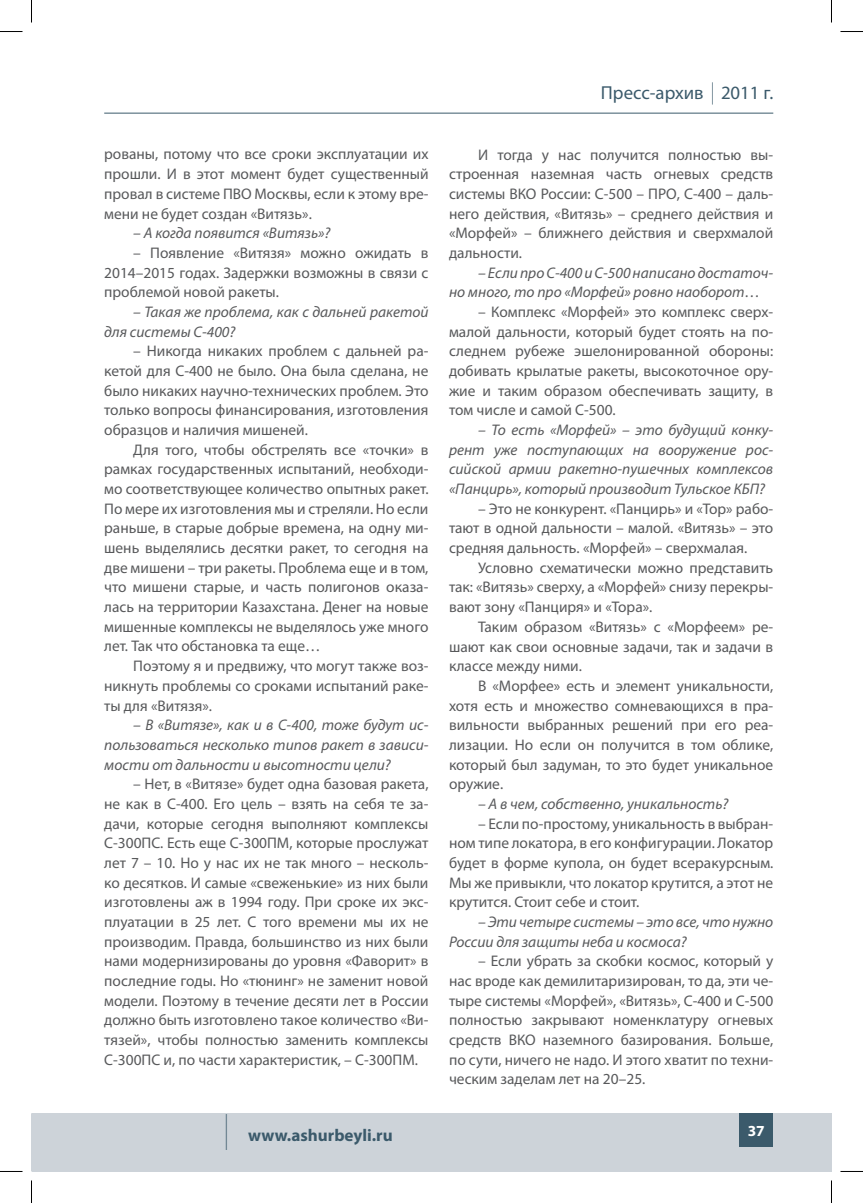
<style>
.page{position:relative;width:863px;height:1203px;background:#fff}
.page>*{position:absolute;margin:0;border:0;box-sizing:border-box;transform-origin:0 0}
.t1{font:18.75px "Myriad Pro";color:#3b5a6b}
.t2{font:700 17.1px "Myriad Pro";color:#3b5a6b}
.t3{font:15.45px/19.6px "Myriad Pro";color:#58595b;text-align:justify}
.t4{font:italic 15.45px/19.6px "Myriad Pro";color:#58595b}
.t5{font:700 15.45px "Myriad Pro";color:#fff}
.s1{font-size:35.85px}
.s2{font-weight:700;font-size:22.2px}
</style>
<div class="page">
<div style="left:32px;top:1112px;width:799px;height:59px;background:#cdd3d9"></div>
<hr style="left:104px;top:113px;width:669px;height:1px;background:#3b5a6b">
<div style="left:739px;top:1112px;width:34px;height:34px;background:#3b5a6b"></div>
<svg style="left:0;top:31px;width:23px;height:1px"></svg>
<svg style="left:840px;top:31px;width:23px;height:1px"></svg>
<svg style="left:31px;top:0;width:1px;height:23px"></svg>
<svg style="left:31px;top:1180px;width:1px;height:22px"></svg>
<svg style="left:831px;top:0;width:1px;height:23px"></svg>
<svg style="left:831px;top:1180px;width:1px;height:22px"></svg>
<p class="t3" style="left:104px;top:146px;width:326px">рованы, потому что все сроки эксплуатации их прошли. И в этот момент будет существенный провал в системе ПВО Москвы, если к этому вре&shy;мени не будет создан «Витязь».</p>
<p class="t4" style="left:133px;top:224px;width:198px">– А когда появится «Витязь»?</p>
<p class="t3" style="left:104px;top:244px;width:326px;text-indent:29px">– Появление «Витязя» можно ожидать в 2014–2015 годах. Задержки возможны в связи с проблемой новой ракеты.</p>
<p class="t4" style="left:104px;top:303px;width:326px;text-indent:29px">– Такая же проблема, как с дальней ракетой для системы С-400?</p>
<p class="t3" style="left:104px;top:342px;width:326px;text-indent:29px">– Никогда никаких проблем с дальней ра&shy;кетой для С-400 не было. Она была сделана, не было никаких научно-технических проблем. Это только вопросы финансирования, изготовления образцов и наличия мишеней.</p>
<p class="t3" style="left:104px;top:441px;width:326px;text-indent:29px">Для того, чтобы обстрелять все «точки» в рамках государственных испытаний, необходи&shy;мо соответствующее количество опытных ракет.<br>По мере их изготовления мы и стреляли. Но если раньше, в старые добрые времена, на одну ми&shy;шень выделялись десятки ракет, то сегодня на две мишени – три ракеты. Проблема еще и в том, что мишени старые, и часть полигонов оказа&shy;лась на территории Казахстана. Денег на новые мишенные комплексы не выделялось уже много лет. Так что обстановка та еще…</p>
<p class="t3" style="left:104px;top:657px;width:326px;text-indent:29px">Поэтому я и предвижу, что могут также воз&shy;никнуть проблемы со сроками испытаний раке&shy;ты для «Витязя».</p>
<p class="t4" style="left:104px;top:716px;width:326px;text-align:justify;text-indent:29px">– В «Витязе», как и в С-400, тоже будут ис&shy;пользоваться несколько типов ракет в зависи&shy;мости от дальности и высотности цели?</p>
<p class="t3" style="left:104px;top:775px;width:326px;text-indent:29px">– Нет, в «Витязе» будет одна базовая ракета, не как в С-400. Его цель – взять на себя те за&shy;дачи, которые сегодня выполняют комплексы С-300ПС. Есть еще С-300ПМ, которые прослужат лет 7 – 10. Но у нас их не так много – несколь&shy;ко десятков. И самые «свеженькие» из них были изготовлены аж в 1994 году. При сроке их экс&shy;плуатации в 25 лет. С того времени мы их не производим. Правда, большинство из них были нами модернизированы до уровня «Фаворит» в последние годы. Но «тюнинг» не заменит новой модели. Поэтому в течение десяти лет в России должно быть изготовлено такое количество «Ви&shy;тязей», чтобы полностью заменить комплексы С-300ПС и, по части характеристик, – С-300ПМ.</p>
<p class="t2" style="left:225px;top:1127px;width:169px"><span class="s1">|</span> www.ashurbeyli.ru</p>
<p class="t1" style="left:601px;top:86px;width:174px">Пресс-архив <span class="s2">|</span> 2011 г.</p>
<p class="t3" style="left:449px;top:146px;width:326px;text-indent:29px">И тогда у нас получится полностью вы&shy;строенная наземная часть огневых средств системы ВКО России: С-500 – ПРО, С-400 – даль&shy;него действия, «Витязь» – среднего действия и «Морфей» – ближнего действия и сверхмалой дальности.</p>
<p class="t4" style="left:449px;top:264px;width:326px;text-indent:29px">– Если про С-400 и С-500 написано достаточ&shy;но много, то про «Морфей» ровно наоборот…</p>
<p class="t3" style="left:449px;top:303px;width:326px;text-indent:29px">– Комплекс «Морфей» это комплекс сверх&shy;малой дальности, который будет стоять на по&shy;следнем рубеже эшелонированной обороны: добивать крылатые ракеты, высокоточное ору&shy;жие и таким образом обеспечивать защиту, в том числе и самой С-500.</p>
<p class="t4" style="left:449px;top:421px;width:326px;text-align:justify;text-indent:29px">– То есть «Морфей» – это будущий конку&shy;рент уже поступающих на вооружение рос&shy;сийской армии ракетно-пушечных комплексов «Панцирь», который производит Тульское КБП?</p>
<p class="t3" style="left:449px;top:500px;width:326px;text-indent:29px">– Это не конкурент. «Панцирь» и «Тор» рабо&shy;тают в одной дальности – малой. «Витязь» – это средняя дальность. «Морфей» – сверхмалая.</p>
<p class="t3" style="left:449px;top:559px;width:326px;text-indent:29px">Условно схематически можно представить так: «Витязь» сверху, а «Морфей» снизу перекры&shy;вают зону «Панциря» и «Тора».</p>
<p class="t3" style="left:449px;top:618px;width:326px;text-indent:29px">Таким образом «Витязь» с «Морфеем» ре&shy;шают как свои основные задачи, так и задачи в классе между ними.</p>
<p class="t3" style="left:449px;top:677px;width:326px;text-indent:29px">В «Морфее» есть и элемент уникальности, хотя есть и множество сомневающихся в пра&shy;вильности выбранных решений при его реа&shy;лизации. Но если он получится в том облике, который был задуман, то это будет уникальное оружие.</p>
<p class="t4" style="left:478px;top:795px;width:252px">– А в чем, собственно, уникальность?</p>
<p class="t3" style="left:449px;top:814px;width:326px;text-indent:29px">– Если по-простому, уникальность в выбран&shy;ном типе локатора, в его конфигурации. Локатор будет в форме купола, он будет всеракурсным.<br>Мы же привыкли, что локатор крутится, а этот не крутится. Стоит себе и стоит.</p>
<p class="t4" style="left:449px;top:913px;width:326px;text-indent:29px">– Эти четыре системы – это все, что нужно<br>России для защиты неба и космоса?</p>
<p class="t3" style="left:449px;top:952px;width:326px;text-indent:29px">– Если убрать за скобки космос, который у нас вроде как демилитаризирован, то да, эти че&shy;тыре системы «Морфей», «Витязь», С-400 и С-500 полностью закрывают номенклатуру огневых средств ВКО наземного базирования. Больше, по сути, ничего не надо. И этого хватит по техни&shy;ческим заделам лет на 20–25.</p>
<p class="t5" style="left:748px;top:1124px;width:19px">37</p>
</div>
